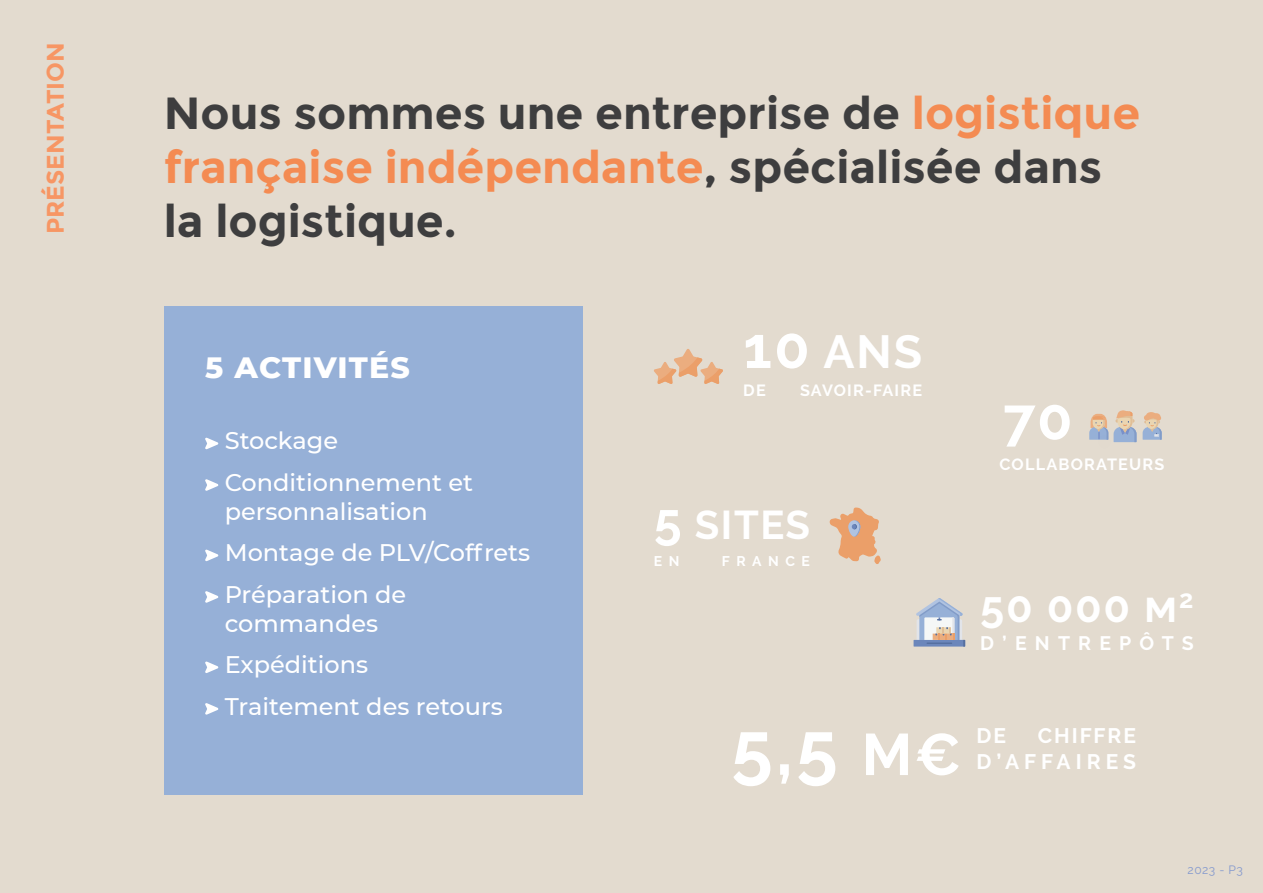
<style>
.page{position:relative;width:1263px;height:893px;background:#e3dbcf}
.page>*{position:absolute;margin:0;border:0;box-sizing:border-box;transform-origin:0 0}
.t1{font:700 75px "Raleway";color:#fff}
.t2{font:700 57.9px "Raleway";color:#fff}
.t3{font:700 46.35px "Raleway";color:#fff}
.t4{font:700 45px/54px "Montserrat";color:#3e3e3f}
.t5{font:700 43.5px "Raleway";color:#fff}
.t6{font:700 40.05px "Raleway";letter-spacing:.04em;color:#fff}
.t7{font:800 30px "Montserrat";letter-spacing:.04em;color:#fff}
.t8{font:500 24px/41.5px "Montserrat";color:#fff}
.t9{font:700 24px "Montserrat";color:#f79664}
.t10{font:700 21px/25.2px "Raleway";letter-spacing:.16em;color:#fff;text-align:right}
.t11{font:700 21px "Raleway";letter-spacing:.125em;color:#fff}
.t12{font:700 19.5px "Raleway";letter-spacing:.42em;color:#fff}
.t13{font:700 16.2px "Raleway";letter-spacing:.075em;color:#fff}
.t14{font:700 13.95px "Raleway";letter-spacing:.47em;color:#fff}
.t15{font:12px "Raleway";letter-spacing:.04em;color:#8499ce}
.s1{color:#f48b52}
.s2{font-size:57.9px}
.s3{font-size:50.1px}
.s4{font-size:58.5px}
</style>
<div class="page">
<div style="left:164px;top:306px;width:419px;height:488px;background:#96b0d7"></div>
<svg style="left:205px;top:438px;width:14px;height:11px"></svg>
<svg style="left:205px;top:479px;width:14px;height:12px"></svg>
<svg style="left:205px;top:549px;width:14px;height:12px"></svg>
<svg style="left:205px;top:591px;width:14px;height:12px"></svg>
<svg style="left:205px;top:661px;width:14px;height:12px"></svg>
<svg style="left:205px;top:703px;width:14px;height:12px"></svg>
<svg style="left:829px;top:507px;width:52px;height:57px"></svg>
<svg style="left:654px;top:349px;width:69px;height:35px"></svg>
<svg style="left:1089px;top:410px;width:47px;height:32px"></svg>
<svg style="left:1142px;top:413px;width:20px;height:27px"></svg>
<div style="left:913px;top:640px;width:52px;height:7px;background:#6b86bb"></div>
<svg style="left:916px;top:598px;width:49px;height:49px"></svg>
<p class="t9" style="left:41px;top:234px;width:193px;rotate:-90deg">PRÉSENTATION</p>
<h3 class="t4" style="left:164px;top:86px;width:978px">Nous sommes une entreprise de <span class="s1">logistique française indépendante</span>, spécialisée dans la logistique.</h3>
<p class="t7" style="left:205px;top:345px;width:206px">5 ACTIVITÉS</p>
<p class="t8" style="left:225px;top:419px;width:250px">Stockage<br>Conditionnement et</p>
<p class="t8" style="left:225px;top:489px;width:307px">personnalisation<br>Montage de PLV/Coffrets<br>Préparation de</p>
<p class="t8" style="left:225px;top:601px;width:280px">commandes<br>Expéditions<br>Traitement des retours</p>
<h3 class="t3" style="left:743px;top:325px;width:180px"><span class="s2">10</span> ANS</h3>
<p class="t13" style="left:743px;top:381px;width:24px">DE</p>
<p class="t13" style="left:800px;top:381px;width:124px">SAVOIR-FAIRE</p>
<h3 class="t6" style="left:654px;top:502px;width:158px"><span class="s3">5</span> SITES</h3>
<p class="t14" style="left:654px;top:554px;width:27px">E N</p>
<p class="t14" style="left:722px;top:554px;width:90px">FRANCE</p>
<h2 class="t2" style="left:1003px;top:386px;width:71px">70</h2>
<p class="t13" style="left:999px;top:455px;width:167px">COLLABORATEURS</p>
<h3 class="t5" style="left:980px;top:582px;width:215px">50 000 m<sup>2</sup></h3>
<p class="t12" style="left:980px;top:632px;width:215px">D’ENTREPÔTS</p>
<p class="t10" style="left:976px;top:723px;width:161px">CHIFFRE<br>D’AFFAIRES</p>
<h1 class="t1" style="left:731px;top:706px;width:232px">5,5 <span class="s4">M€</span></h1>
<p class="t11" style="left:976px;top:724px;width:31px">DE</p>
<p class="t15" style="left:1187px;top:863px;width:57px">2023 - P3</p>
</div>
